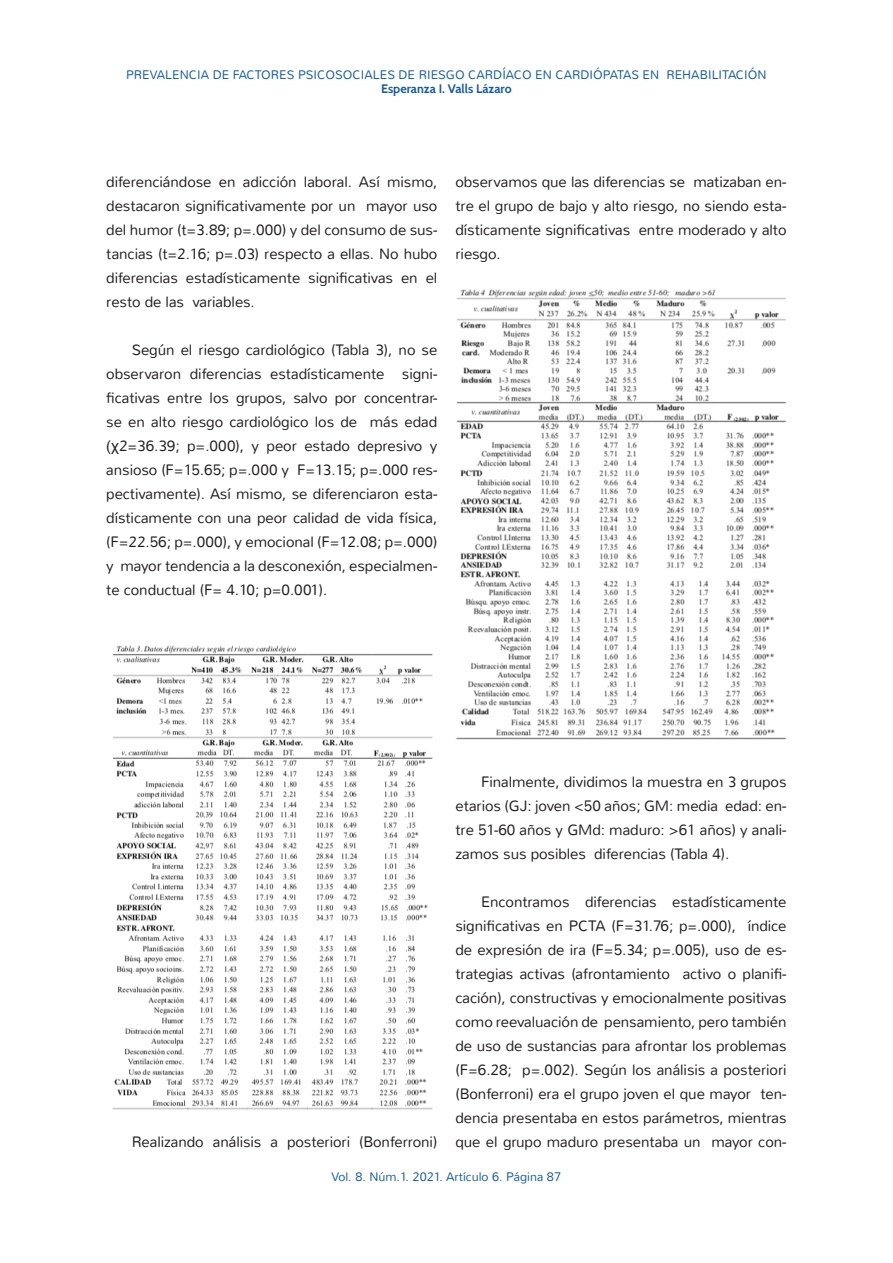
<style>
.page{position:relative;width:893px;height:1263px;background:#fff}
.page>*{position:absolute;margin:0;border:0;box-sizing:border-box;transform-origin:0 0}
._14__Texto_General{font:300 15px/24px "Nunito";letter-spacing:-.005em;color:#231f20;text-align:justify}
.t1{font:300 12.3px "Nunito";color:#175d9e}
.t2{font:700 12.3px "Cabin";color:#175d9e}
.s1{font-family:"Arial";font-weight:400}
</style>
<div class="page">
<img style="left:112px;top:645px;width:321px;height:465px">
<img style="left:456px;top:289px;width:330px;height:451px">
<p class="t1" style="left:126px;top:67px;width:642px">PREVALENCIA DE FACTORES PSICOSOCIALES DE RIESGO CARDÍACO EN CARDIÓPATAS EN REHABILITACIÓN</p>
<p class="t2" style="left:381px;top:81px;width:132px">Esperanza I. Valls Lázaro</p>
<p class="_14__Texto_General" style="left:106px;top:170px;width:333px">diferenciándose en adicción laboral. Así mismo, destacaron significativamente por un mayor uso del humor (t=3.89; p=.000) y del consumo de sus&shy;tancias (t=2.16; p=.03) respecto a ellas. No hubo diferencias estadísticamente significativas en el resto de las variables.</p>
<p class="_14__Texto_General" style="left:106px;top:338px;width:333px;text-indent:26px">Según el riesgo cardiológico (Tabla 3), no se observaron diferencias estadísticamente signi&shy;ficativas entre los grupos, salvo por concentrar&shy;se en alto riesgo cardiológico los de más edad <span class="s1">(χ</span>2=36.39; p=.000), y peor estado depresivo y ansioso (F=15.65; p=.000 y F=13.15; p=.000 res&shy;pectivamente). Así mismo, se diferenciaron esta&shy;dísticamente con una peor calidad de vida física, (F=22.56; p=.000), y emocional (F=12.08; p=.000) y mayor tendencia a la desconexión, especialmen&shy;te conductual (F= 4.10; p=0.001).</p>
<p class="_14__Texto_General" style="left:455px;top:170px;width:333px">observamos que las diferencias se matizaban en&shy;tre el grupo de bajo y alto riesgo, no siendo esta&shy;dísticamente significativas entre moderado y alto riesgo.</p>
<p class="_14__Texto_General" style="left:132px;top:1130px;width:307px">Realizando análisis a posteriori (Bonferroni)</p>
<p class="_14__Texto_General" style="left:455px;top:770px;width:333px;text-indent:26px">Finalmente, dividimos la muestra en 3 grupos etarios (GJ: joven &lt;50 años; GM: media edad: en&shy;tre 51-60 años y GMd: maduro: &gt;61 años) y anali&shy;zamos sus posibles diferencias (Tabla 4).</p>
<p class="_14__Texto_General" style="left:455px;top:890px;width:333px;text-indent:26px">Encontramos diferencias estadísticamente significativas en PCTA (F=31.76; p=.000), índice de expresión de ira (F=5.34; p=.005), uso de es&shy;trategias activas (afrontamiento activo o planifi&shy;cación), constructivas y emocionalmente positivas como reevaluación de pensamiento, pero también de uso de sustancias para afrontar los problemas (F=6.28; p=.002). Según los análisis a posteriori (Bonferroni) era el grupo joven el que mayor ten&shy;dencia presentaba en estos parámetros, mientras que el grupo maduro presentaba un mayor con-</p>
<p class="t1" style="left:332px;top:1169px;width:231px">Vol. 8. Núm.1. 2021. Artículo 6. Página 87</p>
</div>
